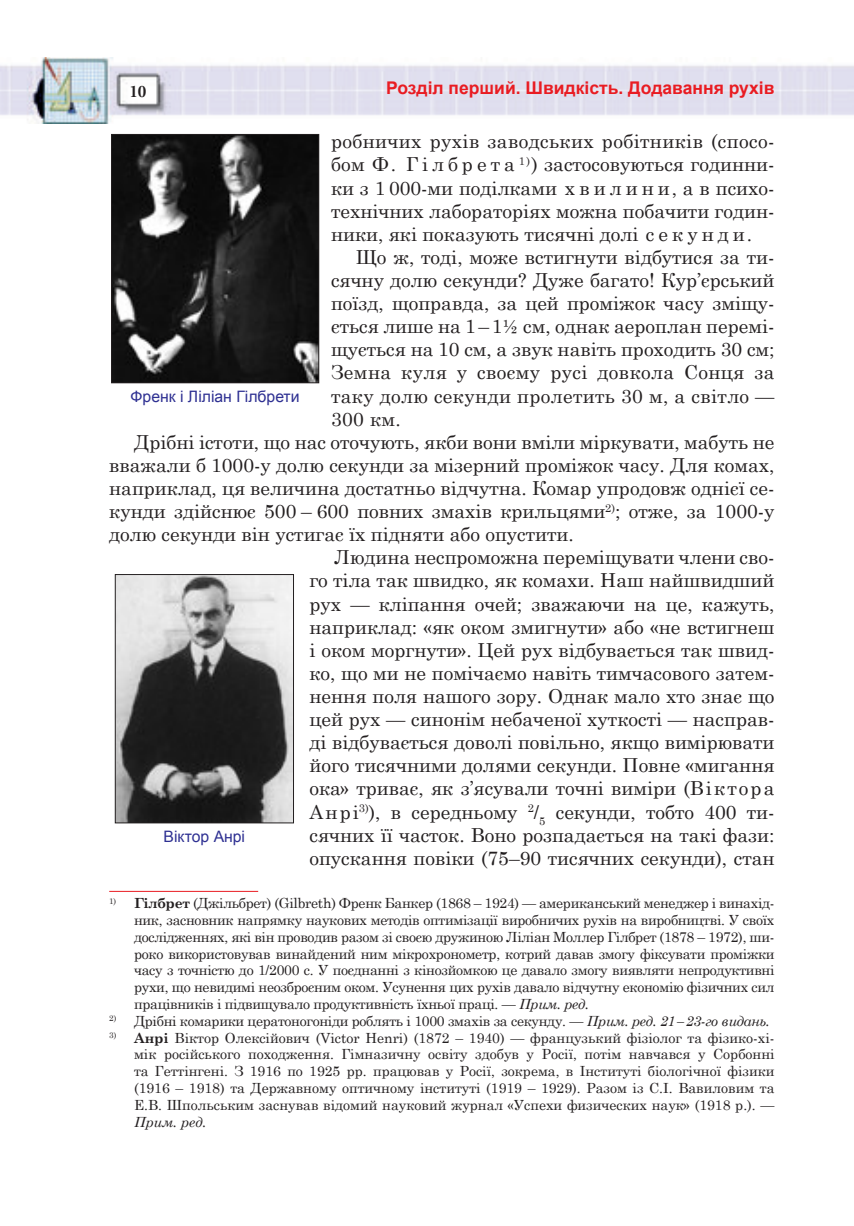
<style>
.page{position:relative;width:854px;height:1226px;background:#fff}
.page>*{position:absolute;margin:0;border:0;box-sizing:border-box;transform-origin:0 0}
.Text{font:19.25px/23.1px "Century Schoolbook";color:#231f20;text-align:justify}
.t1{font:700 17.5px "Arial";color:#e91c22}
.t2{font:700 17.5px "Minion Cyrillic";color:#231f20}
.Підпис_до_рисунка_co{font:15.75px "Arial";color:#2e3092}
.Виноска{font:14px/16.8px "Century Schoolbook";letter-spacing:-.02em;color:#231f20;text-align:justify}
.s1{font-weight:700}
.s2{font-style:italic}
</style>
<div class="page">
<img style="left:0;top:57px;width:852px;height:66px">
<hr style="left:109px;top:890px;width:149px;height:1px;background:#e91c22">
<img style="left:113px;top:136px;width:204px;height:245px">
<div style="left:111px;top:134px;width:208px;height:249px;border:1px solid #231f20"></div>
<img style="left:117px;top:576px;width:175px;height:245px">
<div style="left:115px;top:574px;width:179px;height:249px;border:1px solid #231f20"></div>
<p class="t2" style="left:129px;top:81px;width:19px">10</p>
<p class="t1" style="left:386px;top:76px;width:389px">Розділ перший. Швидкість. Додавання рухів</p>
<p class="Text" style="left:331px;top:128px;width:445px;text-align:left">робничих рухів заводських робітників (спосо&shy;бом Ф. Г і л б р е т а <sup>1)</sup>) застосовуються годинни&shy;ки з 1 000-ми поділками х в и л и н и, а в психо&shy;технічних лабораторіях можна побачити годин&shy;ники, які показують тисячні долі с е к у н д и.</p>
<p class="Text" style="left:331px;top:244px;width:445px;text-indent:25px">Що ж, тоді, може встигнути відбутися за ти&shy;сячну долю секунди? Дуже багато! Кур’єрський поїзд, щоправда, за цей проміжок часу зміщу&shy;ється лише на 1–1½ см, однак аероплан перемі&shy;щується на 10 см, а звук навіть проходить 30 см; Земна куля у своєму русі довкола Сонця за таку долю секунди пролетить 30 м, а світло — 300 км.</p>
<p class="Text" style="left:109px;top:428px;width:666px;text-indent:25px">Дрібні істоти, що нас оточують, якби вони вміли міркувати, мабуть не вважали б 1000-у долю секунди за мізерний проміжок часу. Для комах, наприклад, ця величина достатньо відчутна. Комар упродовж однієї се&shy;кунди здійснює 500 – 600 повних змахів крильцями<sup>2)</sup>; отже, за 1000-у долю секунди він устигає їх підняти або опустити.</p>
<p class="Text" style="left:309px;top:544px;width:466px;text-indent:25px">Людина неспроможна переміщувати члени сво&shy;го тіла так швидко, як комахи. Наш найшвидший рух — кліпання очей; зважаючи на це, кажуть, наприклад: «як оком змигнути» або «не встигнеш і оком моргнути». Цей рух відбувається так швид&shy;ко, що ми не помічаємо навіть тимчасового затем&shy;нення поля нашого зору. Однак мало хто знає що цей рух — синонім небаченої хуткості — насправ&shy;ді відбувається доволі повільно, якщо вимірювати його тисячними долями секунди. Повне «мигання ока» триває, як з’ясували точні виміри (Віктора Анрі<sup>3)</sup>), в середньому <sup>2</sup>/<sub>5</sub> секунди, тобто 400 ти&shy;сячних її часток. Воно розпадається на такі фази: опускання повіки (75–90 тисячних секунди), стан</p>
<p class="Виноска" style="left:134px;top:893px;width:641px;text-indent:-25px"><sup>1)</sup> <span class="s1">Гілбрет</span> (Джільбрет) (Gilbreth) Френк Банкер (1868 – 1924) — американський менеджер і винахід&shy;ник, засновник напрямку наукових методів оптимізації виробничих рухів на виробництві. У своїх дослідженнях, які він проводив разом зі своєю дружиною Ліліан Моллер Гілбрет (1878 – 1972), ши&shy;роко використовував винайдений ним мікрохронометр, котрий давав змогу фіксувати проміжки часу з точністю до 1/2000 с. У поєднанні з кінозйомкою це давало змогу виявляти непродуктивні рухи, що невидимі неозброєним оком. Усунення цих рухів давало відчутну економію фізичних сил працівників і підвищувало продуктивність їхньої праці. — <span class="s2">Прим. ред.</span></p>
<p class="Виноска" style="left:109px;top:1011px;width:662px"><sup>2)</sup> Дрібні комарики цератоногоніди роблять і 1000 змахів за секунду. — <span class="s2">Прим. ред. 21–23-го видань.</span></p>
<p class="Виноска" style="left:134px;top:1027px;width:641px;text-indent:-25px"><sup>3)</sup> <span class="s1">Анрі</span> Віктор Олексійович (Victor Henri) (1872 – 1940) — французький фізіолог та фізико-хі&shy;мік російського походження. Гімназичну освіту здобув у Росії, потім навчався у Сорбонні та Геттінгені. З 1916 по 1925 рр. працював у Росії, зокрема, в Інституті біологічної фізики (1916 – 1918) та Державному оптичному інституті (1919 – 1929). Разом із С.І. Вавиловим та Е.В. Шпольським заснував відомий науковий журнал «Успехи физических наук» (1918 р.). — <span class="s2">Прим. ред.</span></p>
<p class="Підпис_до_рисунка_co" style="left:130px;top:386px;width:170px">Френк і Ліліан Гілбрети</p>
<p class="Підпис_до_рисунка_co" style="left:163px;top:826px;width:83px">Віктор Анрі</p>
</div>
